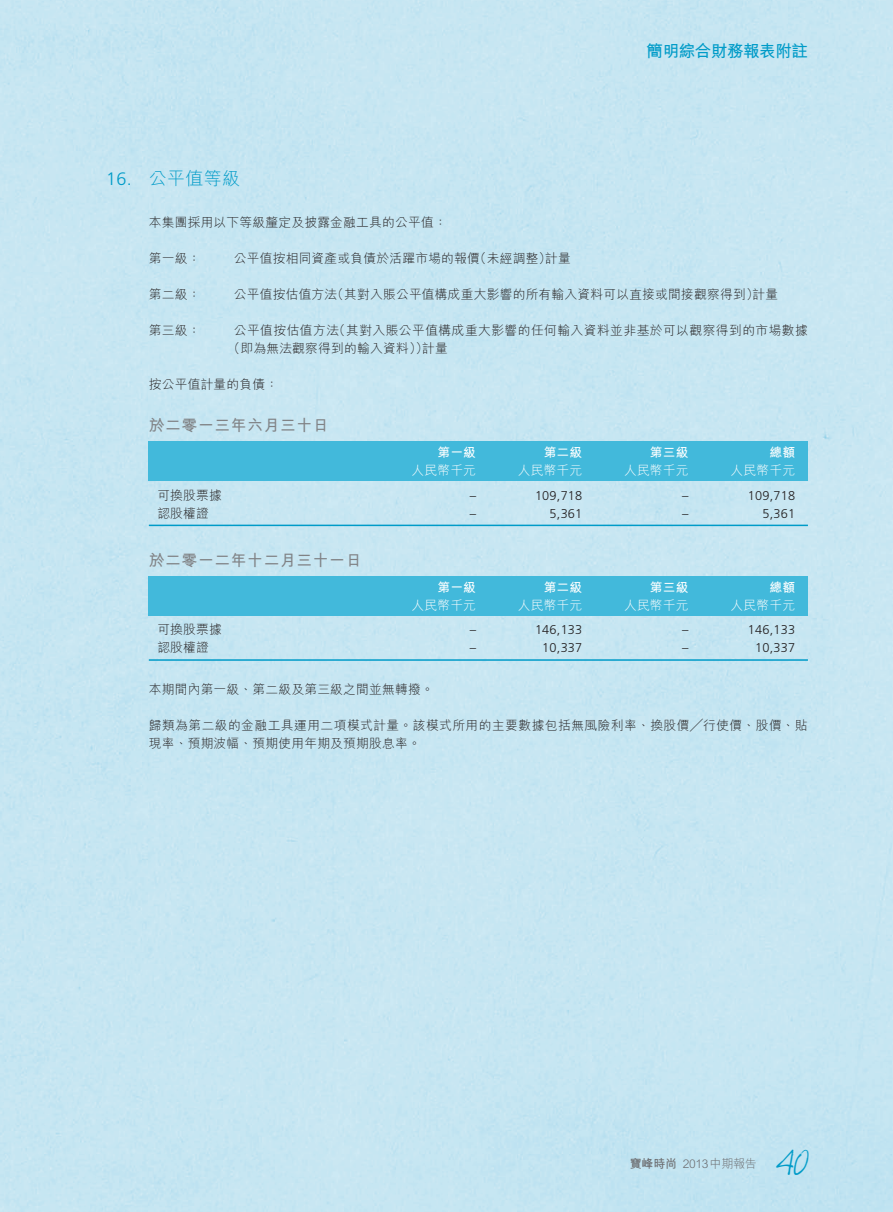
<style>
.page{position:relative;width:893px;height:1212px;background:#c6e6f2}
.page>*{position:absolute;margin:0;border:0;box-sizing:border-box;transform-origin:0 0}
.t1{font:30px "Harabara Hand";color:#009bc8}
.t2{font:300 18px "M Hei HK";letter-spacing:.015em;color:#009bc8}
.t3{font:700 16.5px "M Hei HK";letter-spacing:-.025em;color:#009bc8}
.t4{font:700 15.75px "M Hei HK";letter-spacing:.04em;color:#808285}
.t5{font:300 12.75px "M Hei HK";letter-spacing:.015em;color:#231f20}
.t6{font:300 12.75px/18px "M Hei HK";letter-spacing:.035em;color:#231f20}
.t7{font:300 12.75px "Frutiger LT Std";letter-spacing:.015em;color:#231f20}
.t8{font:300 12.75px "M Hei HK";letter-spacing:.015em;color:#fff}
.t9{font:700 12.75px "M Hei HK";letter-spacing:.015em;color:#fff}
.t10{font:300 12px "M Hei HK";letter-spacing:-.025em;color:#6c6d70}
.s1{font-family:"Frutiger LT Std"}
.s2{font-weight:700}
</style>
<div class="page">
<div style="left:149px;top:442px;width:659px;height:39px;background:#42b9db"></div>
<hr style="left:149px;top:525px;width:659px;height:1px;background:#009bc8">
<div style="left:149px;top:576px;width:659px;height:40px;background:#42b9db"></div>
<hr style="left:149px;top:659px;width:659px;height:2px;background:#009bc8">
<p class="t3" style="left:647px;top:39px;width:163px">簡明綜合財務報表附註</p>
<p class="t2" style="left:106px;top:165px;width:135px"><span class="s1">16.</span> 公平值等級</p>
<p class="t5" style="left:149px;top:213px;width:299px">本集團採用以下等級釐定及披露金融工具的公平值：</p>
<p class="t5" style="left:149px;top:249px;width:53px">第一級：</p>
<p class="t5" style="left:234px;top:249px;width:339px">公平值按相同資產或負債於活躍市場的報價（未經調整）計量</p>
<p class="t5" style="left:149px;top:285px;width:53px">第二級：</p>
<p class="t5" style="left:234px;top:285px;width:546px">公平值按估值方法（其對入賬公平值構成重大影響的所有輸入資料可以直接或間接觀察得到）計量</p>
<p class="t5" style="left:149px;top:321px;width:53px">第三級：</p>
<p class="t6" style="left:227px;top:321px;width:582px;text-indent:6px">公平值按估值方法（其對入賬公平值構成重大影響的任何輸入資料並非基於可以觀察得到的市場數據（即為無法觀察得到的輸入資料））計量</p>
<p class="t5" style="left:149px;top:375px;width:131px">按公平值計量的負債：</p>
<p class="t4" style="left:149px;top:414px;width:181px">於二零一三年六月三十日</p>
<p class="t9" style="left:437px;top:443px;width:40px">第一級</p>
<p class="t9" style="left:544px;top:443px;width:40px">第二級</p>
<p class="t9" style="left:650px;top:443px;width:40px">第三級</p>
<p class="t9" style="left:769px;top:443px;width:27px">總額</p>
<p class="t8" style="left:411px;top:461px;width:66px">人民幣千元</p>
<p class="t8" style="left:518px;top:461px;width:66px">人民幣千元</p>
<p class="t8" style="left:624px;top:461px;width:66px">人民幣千元</p>
<p class="t8" style="left:731px;top:461px;width:66px">人民幣千元</p>
<p class="t5" style="left:157px;top:486px;width:66px">可換股票據</p>
<p class="t7" style="left:470px;top:488px;width:8px">–</p>
<p class="t7" style="left:535px;top:488px;width:49px">109,718</p>
<p class="t7" style="left:682px;top:488px;width:8px">–</p>
<p class="t7" style="left:748px;top:488px;width:49px">109,718</p>
<p class="t5" style="left:157px;top:504px;width:53px">認股權證</p>
<p class="t7" style="left:470px;top:506px;width:8px">–</p>
<p class="t7" style="left:550px;top:506px;width:34px">5,361</p>
<p class="t7" style="left:682px;top:506px;width:8px">–</p>
<p class="t7" style="left:762px;top:506px;width:34px">5,361</p>
<p class="t4" style="left:149px;top:549px;width:214px">於二零一二年十二月三十一日</p>
<p class="t9" style="left:437px;top:578px;width:40px">第一級</p>
<p class="t9" style="left:544px;top:578px;width:40px">第二級</p>
<p class="t9" style="left:650px;top:578px;width:40px">第三級</p>
<p class="t9" style="left:769px;top:578px;width:27px">總額</p>
<p class="t8" style="left:411px;top:596px;width:66px">人民幣千元</p>
<p class="t8" style="left:518px;top:596px;width:66px">人民幣千元</p>
<p class="t8" style="left:624px;top:596px;width:66px">人民幣千元</p>
<p class="t8" style="left:731px;top:596px;width:66px">人民幣千元</p>
<p class="t5" style="left:157px;top:621px;width:66px">可換股票據</p>
<p class="t7" style="left:470px;top:623px;width:8px">–</p>
<p class="t7" style="left:535px;top:623px;width:49px">146,133</p>
<p class="t7" style="left:682px;top:623px;width:8px">–</p>
<p class="t7" style="left:748px;top:623px;width:49px">146,133</p>
<p class="t5" style="left:157px;top:639px;width:53px">認股權證</p>
<p class="t7" style="left:470px;top:641px;width:8px">–</p>
<p class="t7" style="left:542px;top:641px;width:42px">10,337</p>
<p class="t7" style="left:682px;top:641px;width:8px">–</p>
<p class="t7" style="left:755px;top:641px;width:42px">10,337</p>
<p class="t5" style="left:149px;top:681px;width:286px">本期間內第一級、第二級及第三級之間並無轉撥。</p>
<p class="t6" style="left:149px;top:716px;width:661px">歸類為第二級的金融工具運用二項模式計量。該模式所用的主要數據包括無風險利率、換股價╱行使價、股價、貼現率、預期波幅、預期使用年期及預期股息率。</p>
<p class="t10" style="left:630px;top:1155px;width:128px"><span class="s2">寶峰時尚</span> 2013中期報告</p>
<p class="t1" style="left:777px;top:1146px;width:33px">40</p>
</div>
